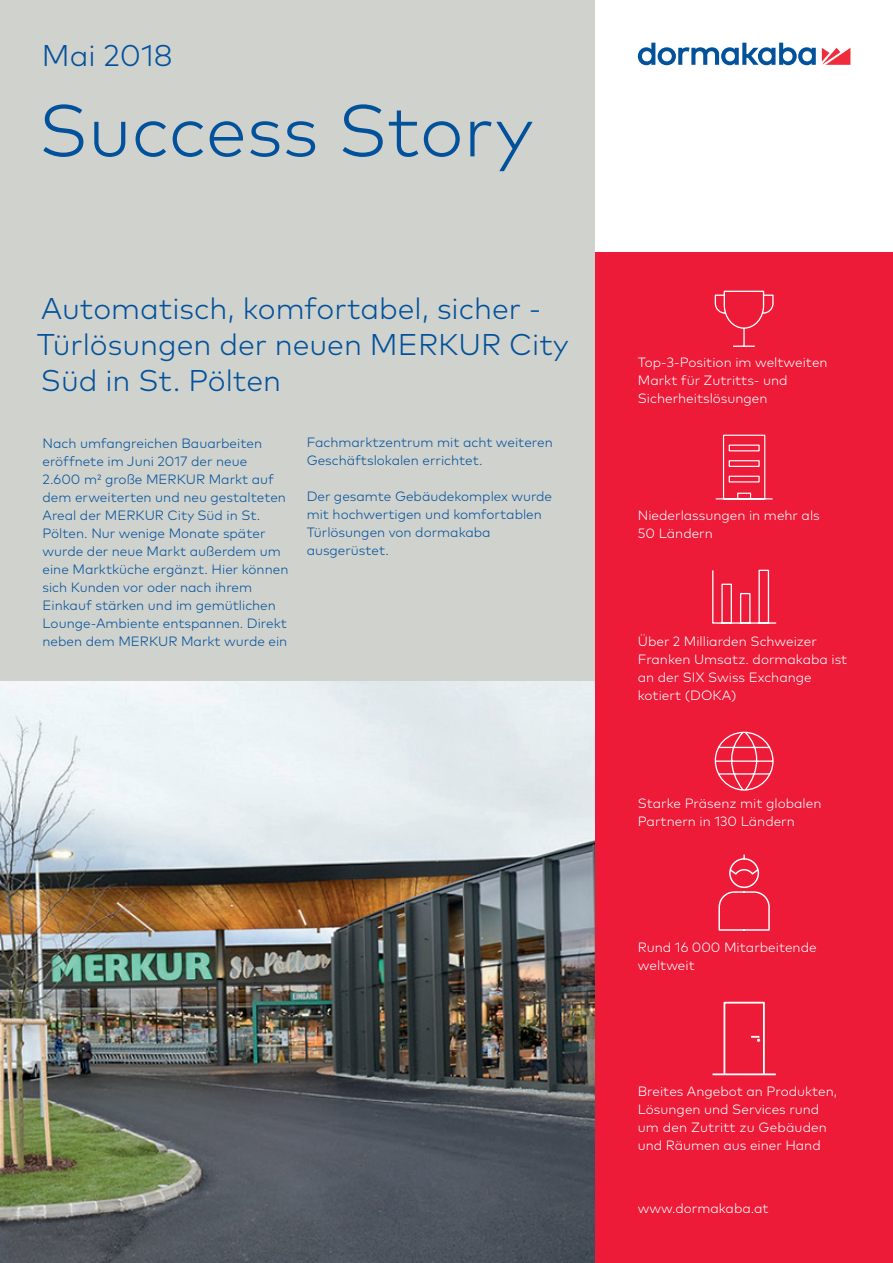
<style>
.page{position:relative;width:893px;height:1263px;background:#fff}
.page>*{position:absolute;margin:0;border:0;box-sizing:border-box;transform-origin:0 0}
.t1{font:300 73.5px "Mark Pro";color:#01519b}
.t2{font:300 30px/36px "Mark Pro";color:#01519b}
.t3{font:300 13.5px/18px "Mark Pro";color:#01519b}
.t4{font:300 13.5px/18px "Mark Pro";color:#fff}
</style>
<div class="page">
<div style="left:0;top:0;width:595px;height:682px;background:#d0d2ce"></div>
<svg style="left:822px;top:48px;width:28px;height:17px"></svg>
<svg style="left:638px;top:43px;width:178px;height:22px"></svg>
<img style="left:0;top:682px;width:595px;height:581px">
<div style="left:595px;top:253px;width:298px;height:1010px;background:#ed1a38"></div>
<svg style="left:718px;top:854px;width:52px;height:77px"></svg>
<svg style="left:712px;top:569px;width:65px;height:55px"></svg>
<svg style="left:714px;top:731px;width:60px;height:60px"></svg>
<svg style="left:714px;top:290px;width:60px;height:57px"></svg>
<div style="left:723px;top:1002px;width:42px;height:73px;border:2px solid #fff"></div>
<svg style="left:751px;top:1036px;width:9px;height:6px"></svg>
<hr style="left:712px;top:1073px;width:64px;height:2px;background:#fff">
<svg style="left:715px;top:434px;width:58px;height:66px"></svg>
<h2 class="t2" style="left:42px;top:35px;width:132px">Mai 2018</h2>
<h1 class="t1" style="left:39px;top:75px;width:496px">Success Story</h1>
<h2 class="t2" style="left:37px;top:288px;width:534px">Automatisch, komfortabel, sicher -<br>Türlösungen der neuen MERKUR City<br>Süd in St. Pölten</h2>
<p class="t3" style="left:43px;top:433px;width:247px">Nach umfangreichen Bauarbeiten eröffnete im Juni 2017 der neue 2.600 m² große MERKUR Markt auf dem erweiterten und neu gestalteten Areal der MERKUR City Süd in St.<br>Pölten. Nur wenige Monate später wurde der neue Markt außerdem um eine Marktküche ergänzt. Hier können sich Kunden vor oder nach ihrem Einkauf stärken und im gemütlichen Lounge-Ambiente entspannen. Direkt neben dem MERKUR Markt wurde ein</p>
<p class="t3" style="left:307px;top:433px;width:248px">Fachmarktzentrum mit acht weiteren<br>Geschäftslokalen errichtet.</p>
<p class="t3" style="left:307px;top:487px;width:247px">Der gesamte Gebäudekomplex wurde mit hochwertigen und komfortablen<br>Türlösungen von dormakaba ausgerüstet.</p>
<p class="t4" style="left:638px;top:352px;width:191px">Top-3-Position im weltweiten<br>Markt für Zutritts- und<br>Sicherheitslösungen</p>
<p class="t4" style="left:638px;top:505px;width:183px">Niederlassungen in mehr als<br>50 Ländern</p>
<p class="t4" style="left:638px;top:631px;width:211px">Über 2 Milliarden Schweizer<br>Franken Umsatz. dormakaba ist an der SIX Swiss Exchange kotiert (DOKA)</p>
<p class="t4" style="left:638px;top:793px;width:185px">Starke Präsenz mit globalen<br>Partnern in 130 Ländern</p>
<p class="t4" style="left:638px;top:937px;width:180px">Rund 16 000 Mitarbeitende weltweit</p>
<p class="t4" style="left:638px;top:1081px;width:201px">Breites Angebot an Produkten,<br>Lösungen und Services rund um den Zutritt zu Gebäuden und Räumen aus einer Hand</p>
<p class="t4" style="left:638px;top:1198px;width:132px">www.dormakaba.at</p>
</div>
